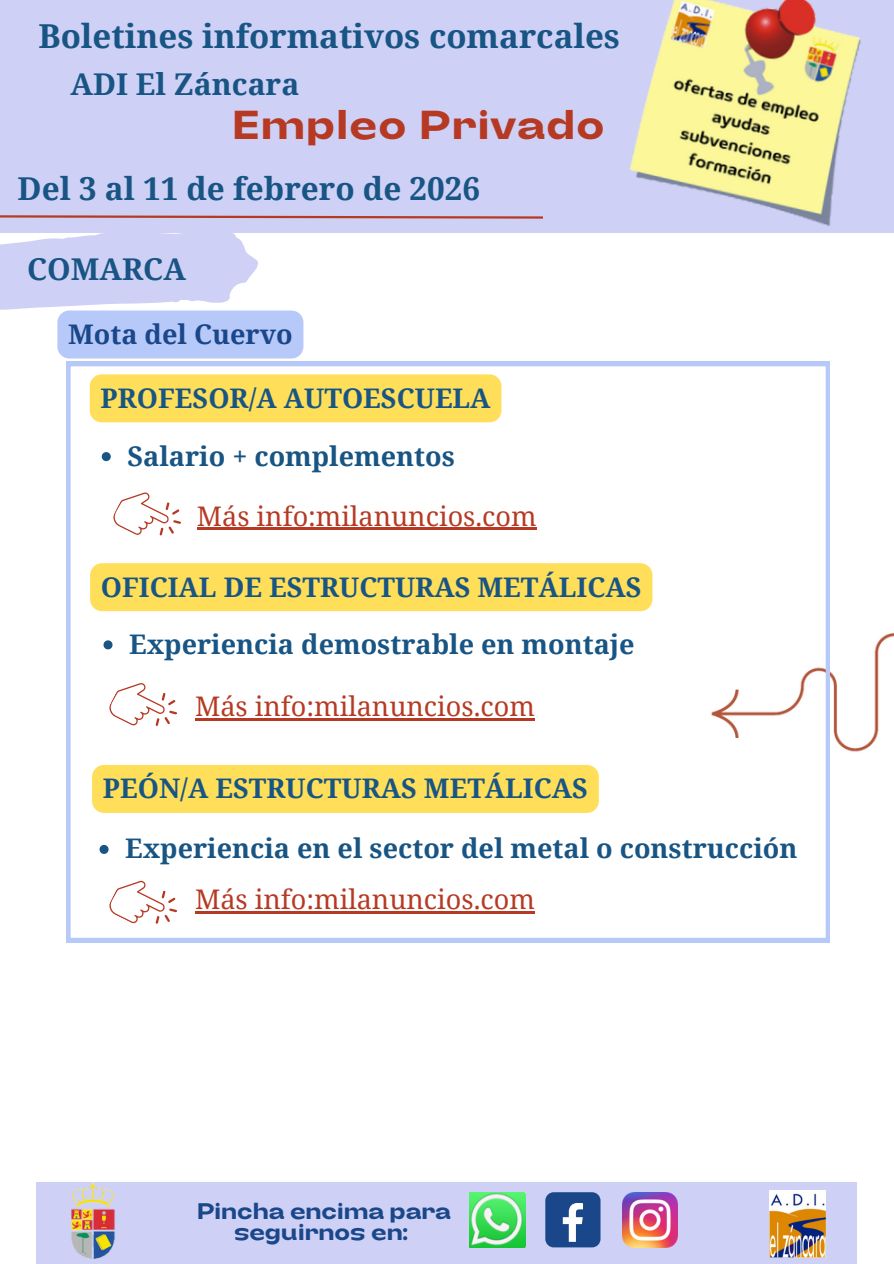
<style>
.page{position:relative;width:894px;height:1264px;background:#fff}
.page>*{position:absolute;margin:0;border:0;box-sizing:border-box;transform-origin:0 0}
.t1{font:700 expanded 40.35px "Lazord";color:#b63a23}
.t2{font:700 33px "Noto Serif";color:#185584}
.t3{font:700 31.5px "Noto Serif";color:#185584}
.t4{font:700 30px "Noto Serif";color:#185584}
.t5{font:700 27px/57.6px "Noto Serif";color:#185584;text-align:center}
.t6{font:27px "Noto Serif";color:#b63a23}
.t7{font:700 27px "Noto Serif";color:#1a4789}
.t8{font:700 expanded 22.5px/21.5px "Lazord";letter-spacing:-.03em;color:#1a4789;text-align:center}
</style>
<div class="page">
<div style="left:0;top:0;width:893px;height:233px;background:#ced0f5"></div>
<img style="left:630px;top:0;width:231px;height:226px">
<img style="left:829px;top:608px;width:64px;height:172px">
<svg style="left:0;top:215px;width:543px;height:143px"></svg>
<svg style="left:66px;top:362px;width:763px;height:580px"></svg>
<div style="left:90px;top:374px;width:411px;height:48px;background:#ffde59"></div>
<svg style="left:102px;top:452px;width:9px;height:9px"></svg>
<div style="left:36px;top:1182px;width:820px;height:81px;background:#ced0f5"></div>
<img style="left:469px;top:1192px;width:56px;height:55px">
<div style="left:545px;top:1192px;width:55px;height:55px;background:#1a4789;border-radius:8px"></div>
<svg style="left:562px;top:1203px;width:21px;height:38px"></svg>
<img style="left:622px;top:1192px;width:55px;height:55px">
<img style="left:71px;top:1182px;width:44px;height:77px">
<img style="left:769px;top:1190px;width:56px;height:67px">
<svg style="left:110px;top:483px;width:77px;height:67px"></svg>
<hr style="left:197px;top:528px;width:339px;height:2px;background:#b63a23">
<div style="left:90px;top:563px;width:562px;height:48px;background:#ffde59"></div>
<svg style="left:103px;top:640px;width:9px;height:9px"></svg>
<svg style="left:106px;top:673px;width:77px;height:68px"></svg>
<div style="left:92px;top:765px;width:506px;height:48px;background:#ffde59"></div>
<svg style="left:99px;top:845px;width:9px;height:9px"></svg>
<svg style="left:106px;top:871px;width:77px;height:67px"></svg>
<hr style="left:195px;top:718px;width:339px;height:2px;background:#b63a23">
<hr style="left:195px;top:911px;width:339px;height:2px;background:#b63a23">
<p class="t2" style="left:39px;top:13px;width:583px">Boletines informativos comarcales</p>
<p class="t4" style="left:70px;top:63px;width:230px">ADI El Záncara</p>
<h1 class="t1" style="left:231px;top:105px;width:375px">Empleo Privado</h1>
<p class="t3" style="left:18px;top:167px;width:463px">Del 3 al 11 de febrero de 2026</p>
<p class="t4" style="left:27px;top:247px;width:160px">COMARCA</p>
<p class="t7" style="left:68px;top:315px;width:226px">Mota del Cuervo</p>
<p class="t5" style="left:100px;top:368px;width:391px">PROFESOR/A AUTOESCUELA<br>Salario + complementos</p>
<p class="t6" style="left:197px;top:496px;width:341px">Más info:milanuncios.com</p>
<p class="t5" style="left:101px;top:557px;width:542px;line-height:57.2px;text-align:right">OFICIAL DE ESTRUCTURAS METÁLICAS<br>Experiencia demostrable en montaje</p>
<p class="t6" style="left:195px;top:687px;width:341px">Más info:milanuncios.com</p>
<p class="t5" style="left:103px;top:759px;width:486px">PEÓN/A ESTRUCTURAS METÁLICAS</p>
<p class="t5" style="left:125px;top:819px;width:673px">Experiencia en el sector del metal o construcción</p>
<p class="t6" style="left:195px;top:880px;width:341px">Más info:milanuncios.com</p>
<p class="t8" style="left:196px;top:1199px;width:256px">Pincha encima para seguirnos en:</p>
</div>
